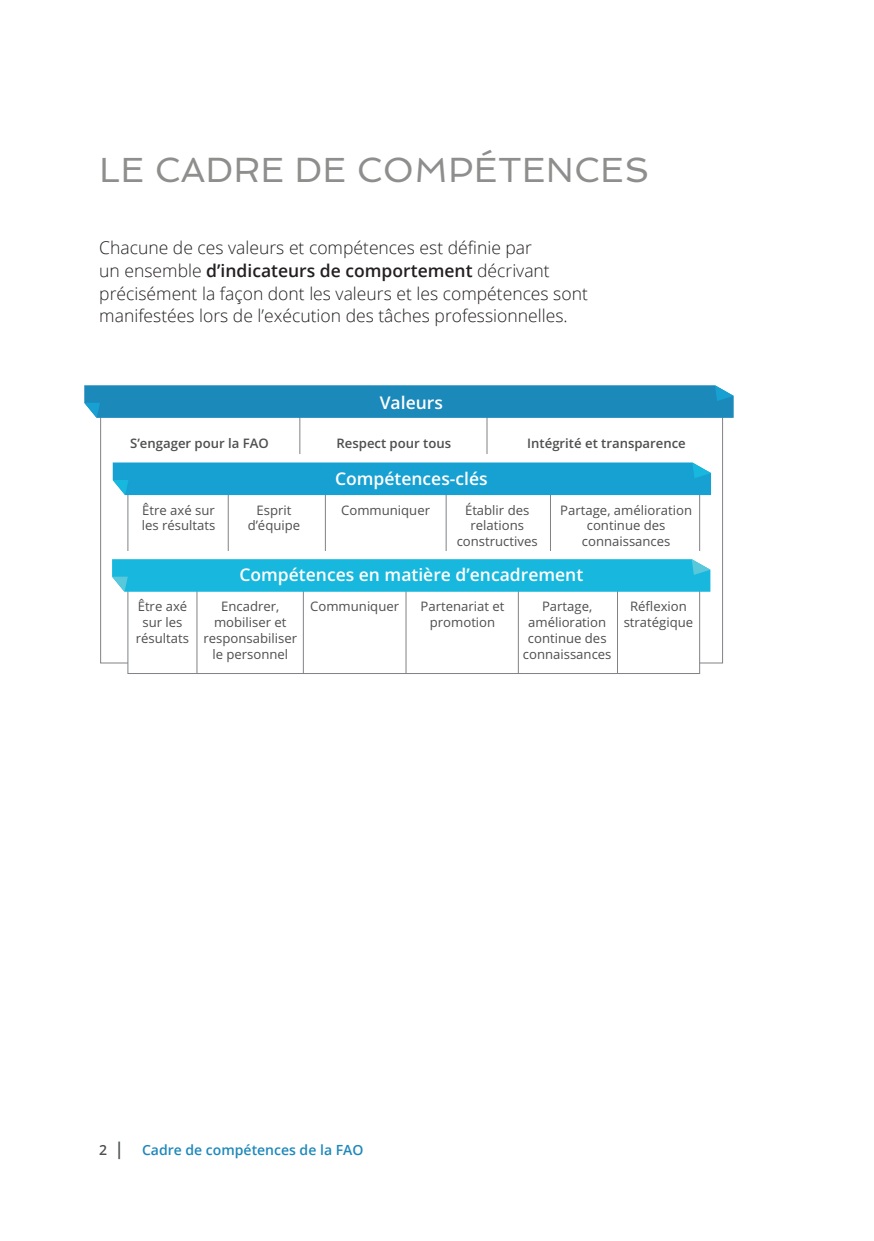
<style>
.page{position:relative;width:874px;height:1241px;background:#fff}
.page>*{position:absolute;margin:0;border:0;box-sizing:border-box;transform-origin:0 0}
.H1_-_Intro__grey{font:35px "Spinnaker";letter-spacing:.015em;color:#8e8e8d}
.Body{font:300 17.5px/22.8px "Open Sans";color:#231f20}
.t1{font:600 17.5px "Open Sans";color:#fff}
.H1_-_Intro__grey-2{font:600 14px "Open Sans";color:#1e88ba}
.t2{font:13.12px/15.8px "Open Sans";color:#504f4f;text-align:center}
.t3{font:600 13.12px "Open Sans";color:#504f4f}
.s1{font-weight:600}
.s2{color:#4f5050}
.s3{font-size:17.5px;color:#4f5050}
</style>
<div class="page">
<div style="left:299px;top:413px;width:188px;height:65px;background:#fff;border:1px solid #808285"></div>
<svg style="left:84px;top:385px;width:649px;height:33px;background:#208bbc"></svg>
<div style="left:267px;top:454px;width:230px;height:20px;background:#fff"></div>
<div style="left:127px;top:491px;width:104px;height:74px;background:#fff;border:1px solid #808285"></div>
<div style="left:228px;top:491px;width:102px;height:74px;background:#fff;border:1px solid #808285"></div>
<div style="left:325px;top:491px;width:124px;height:74px;background:#fff;border:1px solid #808285"></div>
<div style="left:445px;top:491px;width:116px;height:74px;background:#fff;border:1px solid #808285"></div>
<div style="left:550px;top:491px;width:149px;height:74px;background:#fff;border:1px solid #808285"></div>
<div style="left:113px;top:462px;width:597px;height:33px;background:#17a1d2"></div>
<div style="left:118px;top:551px;width:592px;height:25px;background:#fff"></div>
<div style="left:127px;top:588px;width:72px;height:85px;background:#fff;border:1px solid #808285"></div>
<div style="left:196px;top:588px;width:109px;height:85px;background:#fff;border:1px solid #808285"></div>
<div style="left:303px;top:588px;width:106px;height:85px;background:#fff;border:1px solid #808285"></div>
<div style="left:405px;top:588px;width:115px;height:85px;background:#fff"></div>
<div style="left:517px;top:588px;width:104px;height:85px;background:#fff;border:1px solid #808285"></div>
<div style="left:616px;top:588px;width:83px;height:85px;background:#fff;border:1px solid #808285"></div>
<div style="left:112px;top:559px;width:598px;height:32px;background:#18b8de"></div>
<p class="H1_-_Intro__grey" style="left:99px;top:149px;width:551px">LE CADRE DE COMPÉTENCES</p>
<p class="Body" style="left:99px;top:236px;width:490px">Chacune de ces valeurs et compétences est définie par<br>un ensemble <span class="s1">d’indicateurs de comportement</span> décrivant précisément la façon dont les valeurs et les compétences sont manifestées lors de l’exécution des tâches professionnelles.</p>
<p class="t1" style="left:379px;top:390px;width:65px">Valeurs</p>
<p class="t3" style="left:130px;top:434px;width:140px">S’engager pour la FAO</p>
<p class="t3" style="left:336px;top:434px;width:116px">Respect pour tous</p>
<p class="t3" style="left:527px;top:434px;width:160px">Intégrité et transparence</p>
<p class="t1" style="left:335px;top:466px;width:154px">Compétences-clés</p>
<p class="t2" style="left:142px;top:501px;width:75px;text-align:left">Être axé sur les résultats</p>
<p class="t2" style="left:247px;top:501px;width:54px">Esprit d’équipe</p>
<p class="t2" style="left:341px;top:501px;width:90px">Communiquer</p>
<p class="t2" style="left:456px;top:501px;width:82px">Établir des relations constructives</p>
<p class="t2" style="left:560px;top:501px;width:133px">Partage, amélioration continue des connaissances</p>
<p class="t1" style="left:239px;top:562px;width:345px">Compétences en matière d’encadrement</p>
<p class="t2" style="left:136px;top:598px;width:55px">Être axé sur les résultats</p>
<p class="t2" style="left:203px;top:598px;width:95px">Encadrer, mobiliser et responsabiliser le personnel</p>
<p class="t2" style="left:310px;top:598px;width:90px">Communiquer</p>
<p class="t2" style="left:420px;top:598px;width:85px">Partenariat et promotion</p>
<p class="t2" style="left:522px;top:598px;width:90px">Partage, amélioration continue des connaissances</p>
<p class="t2" style="left:623px;top:598px;width:71px">Réflexion stratégique</p>
<p class="H1_-_Intro__grey-2" style="left:99px;top:1139px;width:265px"><span class="s2">2</span> <span class="s3">|</span> Cadre de compétences de la FAO</p>
</div>
